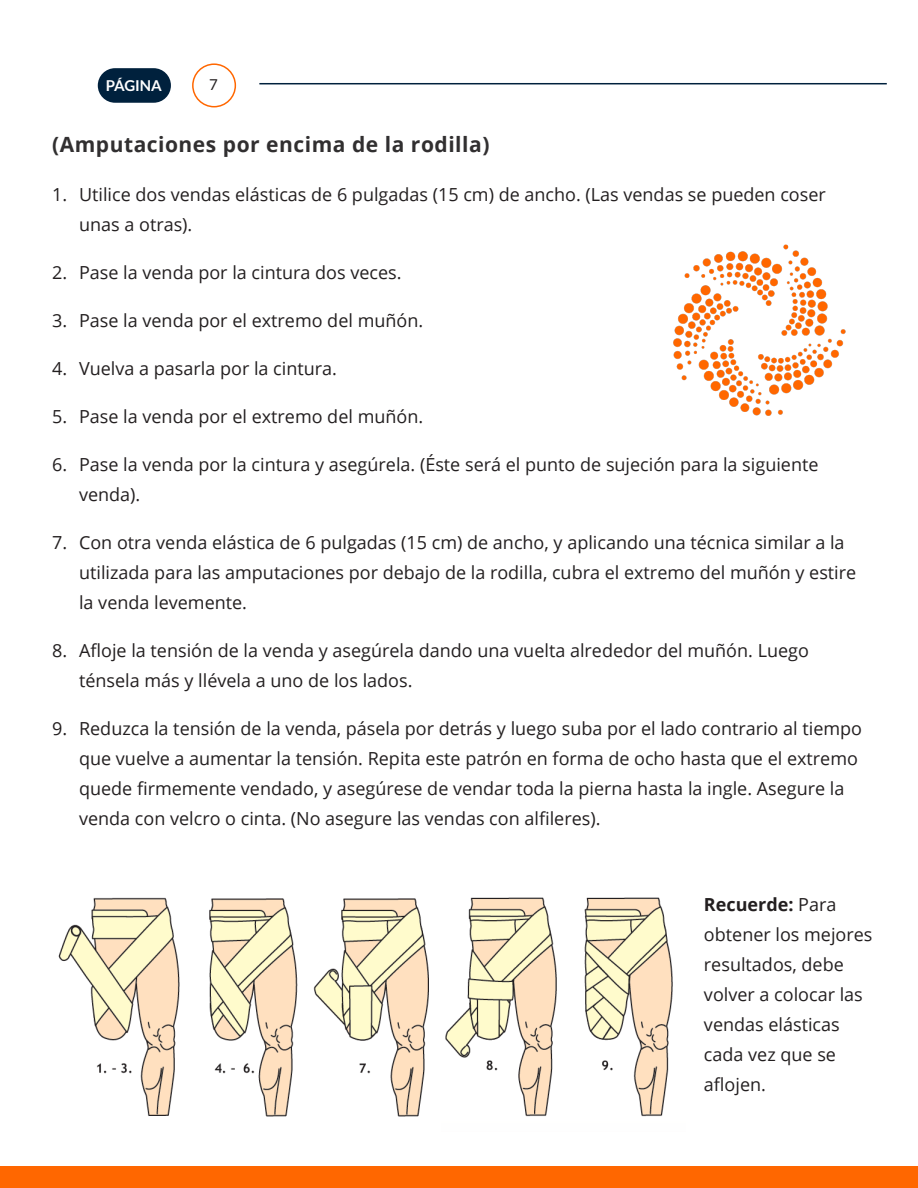
<style>
.page{position:relative;width:918px;height:1188px;background:#fff}
.page>*{position:absolute;margin:0;border:0;box-sizing:border-box;transform-origin:0 0}
.t1{font:700 21px "Open Sans";letter-spacing:.025em;color:#312f30}
.t2{font:18px/30px "Open Sans";color:#231f20}
.t3{font:700 15px "Lato";color:#fff}
.t4{font:15px "Lato";color:#231f20}
.s1{font-weight:700}
</style>
<div class="page">
<div style="left:0;top:1167px;width:918px;height:21px;background:#ff6700"></div>
<img style="left:673px;top:244px;width:172px;height:172px">
<img style="left:58px;top:897px;width:371px;height:220px">
<img style="left:445px;top:897px;width:228px;height:220px">
<hr style="left:259px;top:83px;width:628px;height:1px;background:#00213d">
<div style="left:98px;top:68px;width:73px;height:35px;background:#00213d;border-radius:17px"></div>
<div style="left:192px;top:63px;width:44px;height:44px;border:2px solid #ff6700;border-radius:50%"></div>
<p class="t3" style="left:106px;top:77px;width:58px">PÁGINA</p>
<p class="t4" style="left:209px;top:76px;width:10px">7</p>
<p class="t1" style="left:52px;top:129px;width:439px">(Amputaciones por encima de la rodilla)</p>
<p class="t2" style="left:79px;top:179px;width:748px;text-indent:-27px">1. Utilice dos vendas elásticas de 6 pulgadas (15 cm) de ancho. (Las vendas se pueden coser unas a otras).</p>
<p class="t2" style="left:52px;top:257px;width:351px">2. Pase la venda por la cintura dos veces.</p>
<p class="t2" style="left:52px;top:305px;width:373px">3. Pase la venda por el extremo del muñón.</p>
<p class="t2" style="left:52px;top:353px;width:286px">4. Vuelva a pasarla por la cintura.</p>
<p class="t2" style="left:52px;top:401px;width:373px">5. Pase la venda por el extremo del muñón.</p>
<p class="t2" style="left:79px;top:449px;width:741px;text-indent:-27px">6. Pase la venda por la cintura y asegúrela. (Éste será el punto de sujeción para la siguiente venda).</p>
<p class="t2" style="left:79px;top:527px;width:779px;text-indent:-27px">7. Con otra venda elástica de 6 pulgadas (15 cm) de ancho, y aplicando una técnica similar a la utilizada para las amputaciones por debajo de la rodilla, cubra el extremo del muñón y estire la venda levemente.</p>
<p class="t2" style="left:79px;top:635px;width:731px;text-indent:-27px">8. Afloje la tensión de la venda y asegúrela dando una vuelta alrededor del muñón. Luego ténsela más y llévela a uno de los lados.</p>
<p class="t2" style="left:79px;top:713px;width:785px;text-indent:-27px">9. Reduzca la tensión de la venda, pásela por detrás y luego suba por el lado contrario al tiempo que vuelve a aumentar la tensión. Repita este patrón en forma de ocho hasta que el extremo quede firmemente vendado, y asegúrese de vendar toda la pierna hasta la ingle. Asegure la venda con velcro o cinta. (No asegure las vendas con alfileres).</p>
<p class="t2" style="left:704px;top:889px;width:170px"><span class="s1">Recuerde:</span> Para obtener los mejores resultados, debe volver a colocar las vendas elásticas cada vez que se aflojen.</p>
</div>
